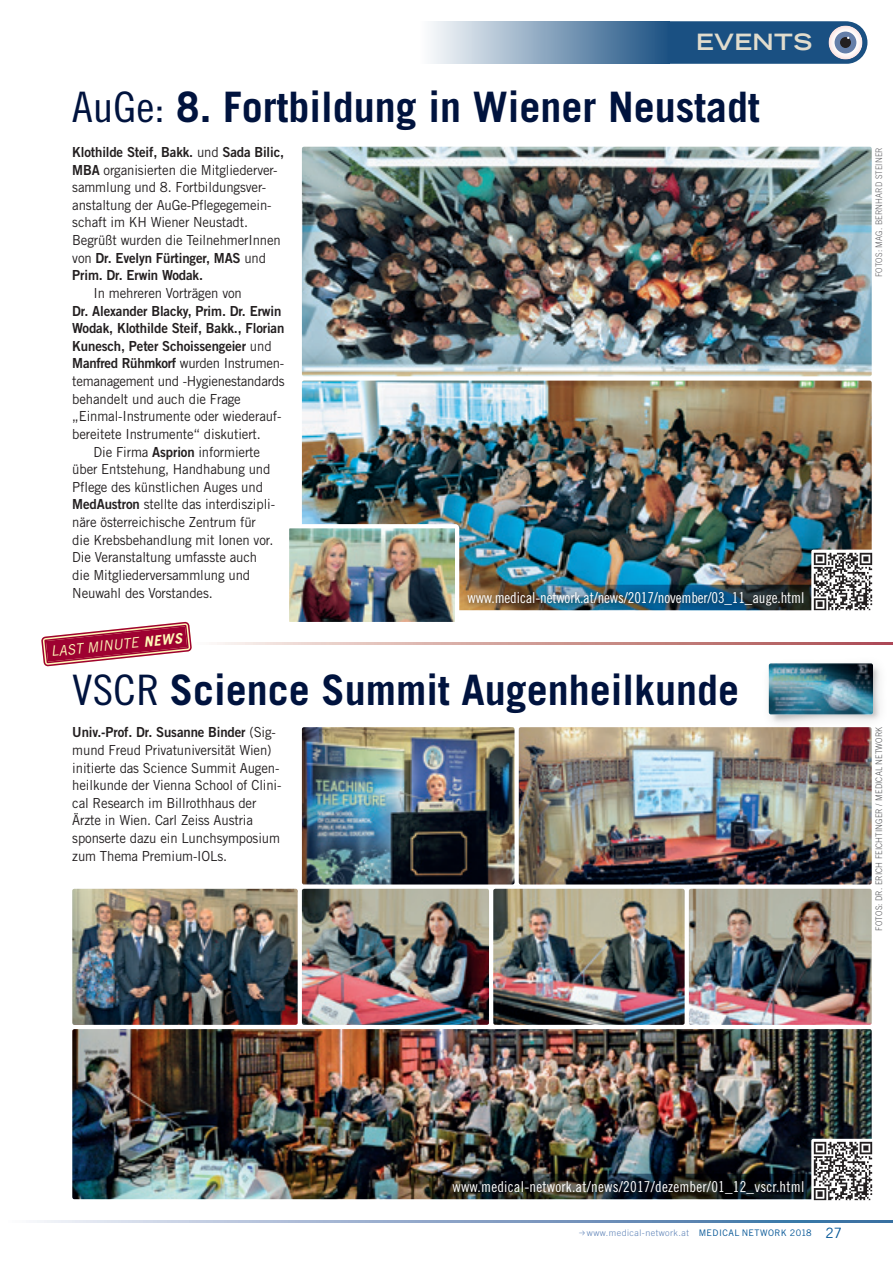
<style>
.page{position:relative;width:893px;height:1263px;background:#fff}
.page>*{position:absolute;margin:0;border:0;box-sizing:border-box;transform-origin:0 0}
.t1{font:700 42px "Trade Gothic";color:#00133e}
.t2{font:700 expanded 22.5px "Trade Gothic LH";letter-spacing:.02em;color:#e1dccd}
.t3{font:15px "Trade Gothic Cond Eighteen";color:#fff}
.t4{font:italic 14.25px "Trade Gothic";color:#fff9b8;scale:.95 1}
.t5{font:13.8px/17.5px "Trade Gothic";letter-spacing:-.01em;color:#231f20;scale:.95 1}
.t6{font:13.8px/17.5px "Trade Gothic Bold Two";letter-spacing:-.01em;color:#231f20;scale:.95 1}
.t7{font:300 9px "Trade Gothic";letter-spacing:.05em;color:#5d82b7}
.t8{font:300 9px "Trade Gothic";letter-spacing:.015em;color:#57585a;scale:.9 1}
.t9{font:300 9px "Trade Gothic";letter-spacing:.015em;color:#636366;scale:.9 1}
.s1{font-family:"Trade Gothic Cond Eighteen";font-weight:400}
.s2{font-family:"Trade Gothic"}
.s3{font-family:"Trade Gothic Bold Two"}
.s4{font-weight:700}
.s5{font-weight:400;color:#005495}
.s6{font-weight:400;font-size:14.25px;color:#005495}
</style>
<div class="page">
<svg style="left:37px;top:1220px;width:856px;height:2px;background:#8ba7c8"></svg>
<svg style="left:670px;top:21px;width:197px;height:43px;background:#31608c"></svg>
<div style="left:419px;top:21px;width:251px;height:43px;background:linear-gradient(to right,#fff,#1c5183)"></div>
<img style="left:72px;top:1029px;width:800px;height:170px">
<img style="left:72px;top:889px;width:226px;height:136px">
<img style="left:302px;top:727px;width:212px;height:157px">
<img style="left:493px;top:889px;width:192px;height:136px">
<img style="left:689px;top:889px;width:183px;height:136px">
<img style="left:302px;top:889px;width:187px;height:136px">
<img style="left:519px;top:727px;width:353px;height:157px">
<img style="left:302px;top:147px;width:570px;height:229px">
<img style="left:302px;top:381px;width:570px;height:229px">
<img style="left:290px;top:529px;width:164px;height:92px">
<div style="left:285px;top:524px;width:174px;height:102px;border:4px solid #fff;border-radius:2px"></div>
<svg style="left:459px;top:585px;width:383px;height:25px"></svg>
<div style="left:811px;top:550px;width:64px;height:63px;background:#fff;border-radius:2px"></div>
<img style="left:813px;top:552px;width:60px;height:59px">
<div style="left:463px;top:586px;width:346px;height:25px;background:#231f20;opacity:.75"></div>
<svg style="left:217px;top:642px;width:676px;height:2px"></svg>
<img style="left:294px;top:1174px;width:548px;height:25px;border-radius:2px">
<div style="left:811px;top:1139px;width:64px;height:63px;background:#fff;border-radius:2px"></div>
<img style="left:813px;top:1141px;width:60px;height:60px">
<div style="left:448px;top:1175px;width:361px;height:25px;background:#231f20;opacity:.75"></div>
<div style="left:760px;top:654px;width:130px;height:78px;background:#231f20;opacity:.2"></div>
<img style="left:769px;top:663px;width:104px;height:51px">
<svg style="left:41px;top:621px;width:151px;height:46px"></svg>
<h2 class="t2" style="left:696px;top:27px;width:117px">EVENTS</h2>
<h1 class="t1" style="left:72px;top:81px;width:689px"><span class="s1">AuGe:</span> 8. Fortbildung in Wiener Neustadt</h1>
<p class="t6" style="left:72px;top:143px;width:225px">Klothilde Steif, Bakk. <span class="s2">und</span> Sada Bilic,</p>
<p class="t5" style="left:72px;top:161px;width:221px"><span class="s3">MBA</span> organisierten die Mitgliederver&shy;sammlung und 8. Fortbildungsver&shy;anstaltung der AuGe-Pflegegemein&shy;schaft im KH Wiener Neustadt.<br>Begrüßt wurden die TeilnehmerInnen</p>
<p class="t6" style="left:72px;top:249px;width:206px"><span class="s2">von</span> Dr. Evelyn Fürtinger, MAS <span class="s2">und<br></span>Prim. Dr. Erwin Wodak.</p>
<p class="t5" style="left:94px;top:284px;width:158px">In mehreren Vorträgen von</p>
<p class="t6" style="left:72px;top:302px;width:225px">Dr. Alexander Blacky, Prim. Dr. Erwin<br>Wodak, Klothilde Steif, Bakk., Florian<br>Kunesch, Peter Schoissengeier <span class="s2">und</span></p>
<p class="t5" style="left:72px;top:354px;width:224px"><span class="s3">Manfred Rühmkorf</span> wurden Instrumen-</p>
<p class="t5" style="left:72px;top:372px;width:225px">temanagement und -Hygienestandards</p>
<p class="t5" style="left:72px;top:390px;width:179px">behandelt und auch die Frage</p>
<p class="t5" style="left:72px;top:407px;width:222px">„Einmal--Instrumente oder wiederauf-</p>
<p class="t5" style="left:72px;top:425px;width:200px">bereitete Instrumente“ diskutiert.</p>
<p class="t5" style="left:94px;top:443px;width:177px">Die Firma <span class="s3">Asprion</span> informierte</p>
<p class="t5" style="left:72px;top:460px;width:210px">über Entstehung, Handhabung und</p>
<p class="t5" style="left:72px;top:478px;width:202px">Pflege des künstlichen Auges und</p>
<p class="t5" style="left:72px;top:496px;width:215px"><span class="s3">MedAustron</span> stellte das interdiszipli-</p>
<p class="t5" style="left:72px;top:513px;width:195px">näre österreichische Zentrum für</p>
<p class="t5" style="left:72px;top:531px;width:213px">die Krebsbehandlung mit Ionen vor.</p>
<p class="t5" style="left:72px;top:548px;width:196px">Die Veranstaltung umfasste auch</p>
<p class="t5" style="left:72px;top:566px;width:189px">die Mitgliederversammlung und</p>
<p class="t5" style="left:72px;top:584px;width:149px">Neuwahl des Vorstandes.</p>
<p class="t3" style="left:468px;top:588px;width:338px">www.medical-network.at/news/2017/november/03_11_auge.html</p>
<p class="t4" style="left:50px;top:643px;width:141px;rotate:-6deg">LAST MINUTE <span class="s4">NEWS</span></p>
<h1 class="t1" style="left:72px;top:664px;width:668px"><span class="s1">VSCR</span> Science Summit Augenheilkunde</h1>
<p class="t6" style="left:72px;top:723px;width:216px">Univ.-Prof. Dr. Susanne Binder <span class="s2">(Sig-</span></p>
<p class="t5" style="left:72px;top:741px;width:222px">mund Freud Privatuniversität Wien) initierte das Science Summit Augen&shy;heilkunde der Vienna School of Clini&shy;cal Research im Billrothhaus der Ärzte in Wien. Carl Zeiss Austria sponserte dazu ein Lunchsymposium zum Thema Premium-IOLs.</p>
<p class="t9" style="left:873px;top:277px;width:146px;rotate:-90deg">FOTOS: MAG. BERNHARD STEINER</p>
<p class="t8" style="left:873px;top:931px;width:228px;rotate:-90deg">FOTOS: DR. ERICH FEICHTINGER / MEDICAL NETWORK</p>
<p class="t3" style="left:452px;top:1177px;width:354px">www.medical-network.at/news/2017/dezember/01_12_vscr.html</p>
<p class="t7" style="left:587px;top:1227px;width:256px">www.medical-network.at <span class="s5">MEDICAL NETWORK 2018</span> <span class="s6">27</span></p>
</div>
